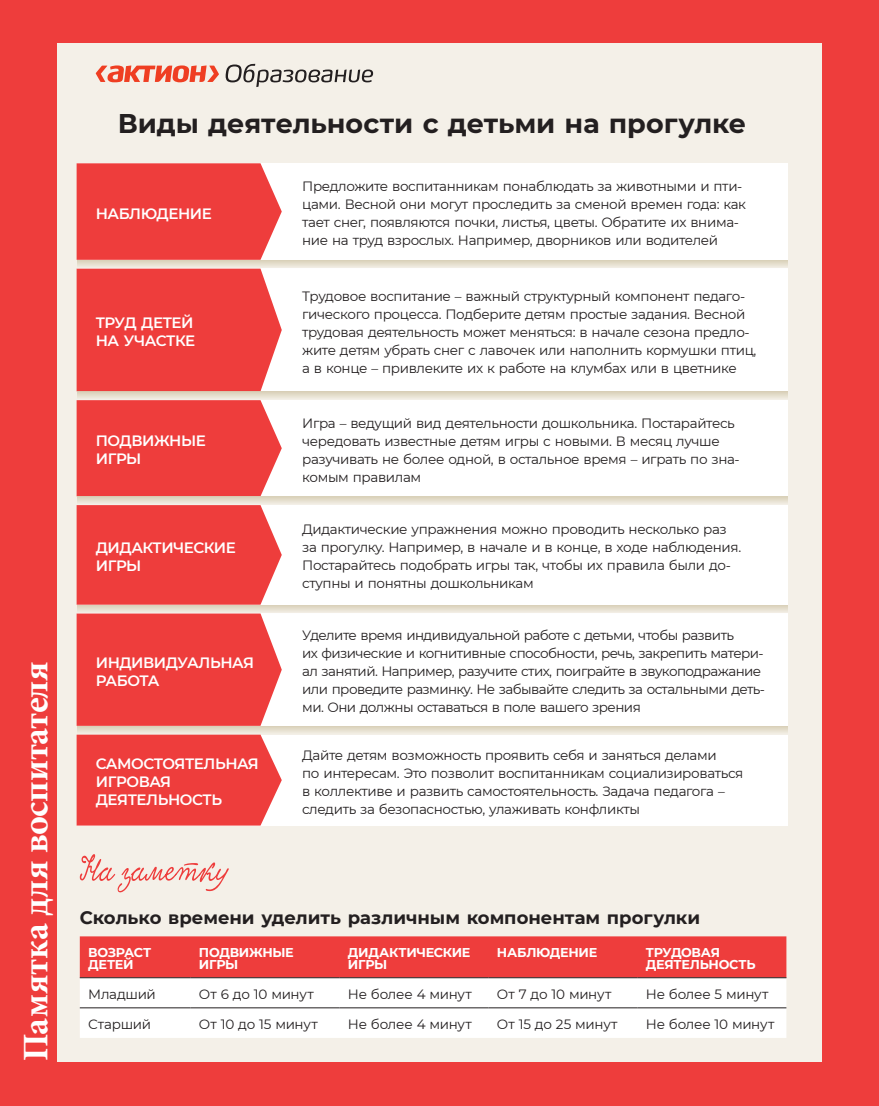
<style>
.page{position:relative;width:879px;height:1106px;background:#fff}
.page>*{position:absolute;margin:0;border:0;box-sizing:border-box;transform-origin:0 0}
._13PAMAYTKA-type{font:700 36px "Minion Pro";letter-spacing:-.01em;color:#fff}
._13PAMYATKA-header{font:700 27px "Montserrat";letter-spacing:-.005em;color:#231f20}
._11PDV-header{font:700 18px "Montserrat";letter-spacing:-.005em;color:#231f20}
._13PAMYATKA-header-2{font:600 15px/18px "Montserrat";letter-spacing:-.03em;color:#fff}
._13PAMYATKA-txt{font:13.5px/18px "Montserrat";letter-spacing:-.025em;color:#231f20}
._12TABL-txt{font:13.5px "Montserrat";letter-spacing:-.02em;color:#231f20}
._12TABL-hroom{font:700 12.75px/12px "Montserrat";letter-spacing:-.025em;color:#fff}
</style>
<div class="page">
<div style="left:0;top:0;width:878px;height:1106px;background:#ee3d3c"></div>
<div style="left:57px;top:44px;width:764px;height:1018px;background:#f4f0e8"></div>
<svg style="left:96px;top:65px;width:123px;height:17px"></svg>
<svg style="left:225px;top:64px;width:148px;height:23px"></svg>
<div style="left:77px;top:163px;width:710px;height:97px;background:#fff"></div>
<div style="left:77px;top:163px;width:204px;height:97px;background:#ee3d3c"></div>
<div style="left:77px;top:269px;width:710px;height:122px;background:#fff"></div>
<div style="left:77px;top:269px;width:204px;height:122px;background:#ee3d3c"></div>
<div style="left:77px;top:400px;width:710px;height:96px;background:#fff"></div>
<div style="left:77px;top:400px;width:204px;height:96px;background:#ee3d3c"></div>
<div style="left:77px;top:505px;width:710px;height:99px;background:#fff"></div>
<div style="left:77px;top:505px;width:204px;height:99px;background:#ee3d3c"></div>
<div style="left:77px;top:613px;width:710px;height:113px;background:#fff"></div>
<div style="left:77px;top:613px;width:204px;height:113px;background:#ee3d3c"></div>
<div style="left:77px;top:734px;width:710px;height:91px;background:#fff"></div>
<div style="left:77px;top:734px;width:204px;height:91px;background:#ee3d3c"></div>
<svg style="left:77px;top:260px;width:710px;height:9px"></svg>
<svg style="left:77px;top:391px;width:710px;height:7px"></svg>
<svg style="left:77px;top:496px;width:710px;height:7px"></svg>
<svg style="left:77px;top:604px;width:710px;height:7px"></svg>
<svg style="left:77px;top:726px;width:710px;height:7px"></svg>
<svg style="left:80px;top:854px;width:149px;height:38px"></svg>
<div style="left:80px;top:936px;width:706px;height:41px;background:#ee3d3c"></div>
<div style="left:80px;top:978px;width:706px;height:59px;background:#fff"></div>
<hr style="left:80px;top:977px;width:110px;height:1px;background:#231f20">
<hr style="left:190px;top:977px;width:149px;height:1px;background:#231f20">
<hr style="left:339px;top:977px;width:149px;height:1px;background:#231f20">
<hr style="left:488px;top:977px;width:149px;height:1px;background:#231f20">
<hr style="left:637px;top:977px;width:149px;height:1px;background:#231f20">
<hr style="left:80px;top:1007px;width:110px;height:1px;background:#231f20">
<hr style="left:190px;top:1007px;width:149px;height:1px;background:#231f20">
<hr style="left:339px;top:1007px;width:149px;height:1px;background:#231f20">
<hr style="left:488px;top:1007px;width:149px;height:1px;background:#231f20">
<hr style="left:637px;top:1007px;width:149px;height:1px;background:#231f20">
<p class="_13PAMAYTKA-type" style="left:11px;top:1061px;width:402px;rotate:-90deg">Памятка для воспитателя</p>
<p class="_13PAMYATKA-header" style="left:118px;top:104px;width:629px">Виды деятельности с детьми на прогулке</p>
<p class="_13PAMYATKA-header-2" style="left:96px;top:204px;width:118px">НАБЛЮДЕНИЕ</p>
<p class="_13PAMYATKA-header-2" style="left:96px;top:313px;width:101px">ТРУД ДЕТЕЙ<br>НА УЧАСТКЕ</p>
<p class="_13PAMYATKA-header-2" style="left:96px;top:431px;width:111px">ПОДВИЖНЫЕ<br>ИГРЫ</p>
<p class="_13PAMYATKA-header-2" style="left:96px;top:538px;width:141px">ДИДАКТИЧЕСКИЕ<br>ИГРЫ</p>
<p class="_13PAMYATKA-header-2" style="left:96px;top:653px;width:160px">ИНДИВИДУАЛЬНАЯ<br>РАБОТА</p>
<p class="_13PAMYATKA-header-2" style="left:96px;top:754px;width:165px">САМОСТОЯТЕЛЬНАЯ<br>ИГРОВАЯ<br>ДЕЯТЕЛЬНОСТЬ</p>
<p class="_13PAMYATKA-txt" style="left:302px;top:177px;width:445px">Предложите воспитанникам понаблюдать за животными и пти&shy;цами. Весной они могут проследить за сменой времен года: как тает снег, появляются почки, листья, цветы. Обратите их внима&shy;ние на труд взрослых. Например, дворников или водителей</p>
<p class="_13PAMYATKA-txt" style="left:302px;top:286px;width:455px">Трудовое воспитание – важный структурный компонент педаго&shy;гического процесса. Подберите детям простые задания. Весной трудовая деятельность может меняться: в начале сезона предло&shy;жите детям убрать снег с лавочек или наполнить кормушки птиц, а в конце – привлеките их к работе на клумбах или в цветнике</p>
<p class="_13PAMYATKA-txt" style="left:302px;top:413px;width:439px">Игра – ведущий вид деятельности дошкольника. Постарайтесь чередовать известные детям игры с новыми. В месяц лучше разучивать не более одной, в остальное время – играть по зна&shy;комым правилам</p>
<p class="_13PAMYATKA-txt" style="left:302px;top:520px;width:440px">Дидактические упражнения можно проводить несколько раз за прогулку. Например, в начале и в конце, в ходе наблюдения.<br>Постарайтесь подобрать игры так, чтобы их правила были до&shy;ступны и понятны дошкольникам</p>
<p class="_13PAMYATKA-txt" style="left:302px;top:626px;width:464px">Уделите время индивидуальной работе с детьми, чтобы развить<br>их физические и когнитивные способности, речь, закрепить матери&shy;ал занятий. Например, разучите стих, поиграйте в звукоподражание или проведите разминку. Не забывайте следить за остальными деть&shy;ми. Они должны оставаться в поле вашего зрения</p>
<p class="_13PAMYATKA-txt" style="left:302px;top:745px;width:442px">Дайте детям возможность проявить себя и заняться делами<br>по интересам. Это позволит воспитанникам социализироваться в коллективе и развить самостоятельность. Задача педагога – следить за безопасностью, улаживать конфликты</p>
<p class="_11PDV-header" style="left:80px;top:904px;width:621px">Сколько времени уделить различным компонентам прогулки</p>
<p class="_12TABL-hroom" style="left:88px;top:946px;width:64px">ВОЗРАСТ<br>ДЕТЕЙ</p>
<p class="_12TABL-hroom" style="left:199px;top:946px;width:96px">ПОДВИЖНЫЕ<br>ИГРЫ</p>
<p class="_12TABL-hroom" style="left:348px;top:946px;width:124px">ДИДАКТИЧЕСКИЕ<br>ИГРЫ</p>
<p class="_12TABL-hroom" style="left:496px;top:946px;width:102px">НАБЛЮДЕНИЕ</p>
<p class="_12TABL-hroom" style="left:645px;top:946px;width:111px">ТРУДОВАЯ<br>ДЕЯТЕЛЬНОСТЬ</p>
<p class="_12TABL-txt" style="left:88px;top:985px;width:69px">Младший</p>
<p class="_12TABL-txt" style="left:199px;top:985px;width:116px">От 6 до 10 минут</p>
<p class="_12TABL-txt" style="left:348px;top:985px;width:125px">Не более 4 минут</p>
<p class="_12TABL-txt" style="left:496px;top:985px;width:116px">От 7 до 10 минут</p>
<p class="_12TABL-txt" style="left:645px;top:985px;width:124px">Не более 5 минут</p>
<p class="_12TABL-txt" style="left:88px;top:1015px;width:64px">Старший</p>
<p class="_12TABL-txt" style="left:199px;top:1015px;width:120px">От 10 до 15 минут</p>
<p class="_12TABL-txt" style="left:348px;top:1015px;width:125px">Не более 4 минут</p>
<p class="_12TABL-txt" style="left:496px;top:1015px;width:122px">От 15 до 25 минут</p>
<p class="_12TABL-txt" style="left:645px;top:1015px;width:130px">Не более 10 минут</p>
</div>
